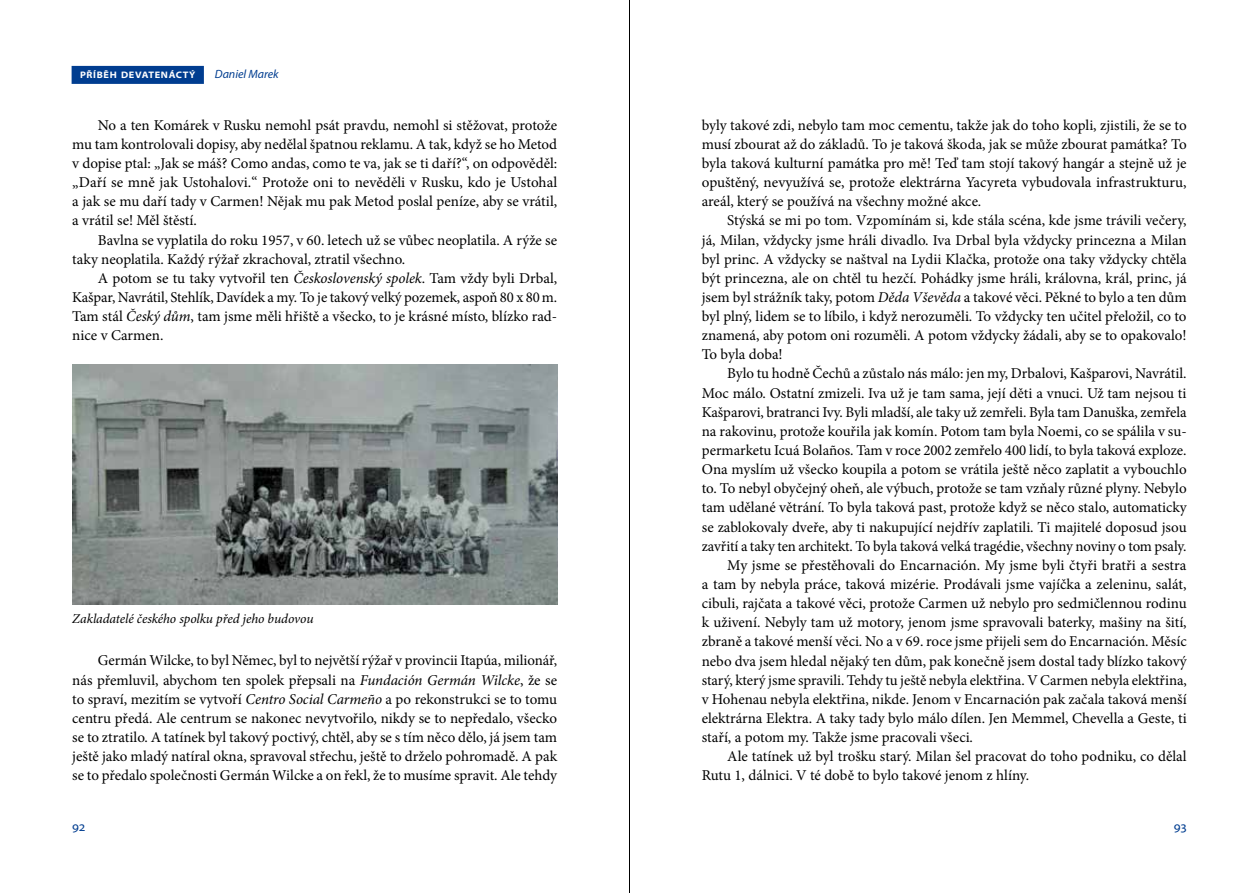
<style>
.page{position:relative;width:1259px;height:893px;background:#fff}
.page>*{position:absolute;margin:0;border:0;box-sizing:border-box;transform-origin:0 0}
.t1{font:15px/19.2px "Minion Pro";color:#000;text-align:justify}
.t2{font:italic 13.5px "Minion Pro";letter-spacing:-.01em;color:#000}
.t3{font:13.5px "Myriad Pro";color:#003d90}
.t4{font:italic 12px "Myriad Pro";color:#003d90}
.t5{font:700 semi-expanded 9.45px "Myriad Pro";letter-spacing:.07em;color:#fff}
.s1{font-style:italic}
</style>
<div class="page">
<hr style="left:629px;top:0;width:1px;height:893px;background:#000">
<div style="left:72px;top:66px;width:132px;height:18px;background:#003d90"></div>
<img style="left:72px;top:364px;width:485px;height:240px">
<p class="t5" style="left:80px;top:69px;width:117px">PŘÍBĚH DEVATENÁCTÝ</p>
<p class="t4" style="left:215px;top:67px;width:65px">Daniel Marek</p>
<p class="t1" style="left:72px;top:115px;width:486px;text-indent:26px">No a ten Komárek v Rusku nemohl psát pravdu, nemohl si stěžovat, protože mu tam kontrolovali dopisy, aby nedělal špatnou reklamu. A tak, když se ho Metod v dopise ptal: „Jak se máš? Como andas, como te va, jak se ti daří?“, on odpověděl: „Daří se mně jak Ustohalovi.“ Protože oni to nevěděli v Rusku, kdo je Ustohal a jak se mu daří tady v Carmen! Nějak mu pak Metod poslal peníze, aby se vrátil, a vrátil se! Měl štěstí.</p>
<p class="t1" style="left:72px;top:230px;width:486px;text-indent:26px">Bavlna se vyplatila do roku 1957, v 60. letech už se vůbec neoplatila. A rýže se taky neoplatila. Každý rýžař zkrachoval, ztratil všechno.</p>
<p class="t1" style="left:72px;top:268px;width:486px;text-indent:26px">A potom se tu taky vytvořil ten <span class="s1">Československý spolek</span>. Tam vždy byli Drbal, Kašpar, Navrátil, Stehlík, Davídek a my. To je takový velký pozemek, aspoň 80 x 80m.<br>Tam stál <span class="s1">Český dům</span>, tam jsme měli hřiště a všecko, to je krásné místo, blízko rad&shy;nice v Carmen.</p>
<p class="t2" style="left:72px;top:609px;width:243px">Zakladatelé českého spolku před jeho budovou</p>
<p class="t1" style="left:72px;top:651px;width:486px;text-indent:26px">Germán Wilcke, to byl Němec, byl to největší rýžař v provincii Itapúa, milionář, nás přemluvil, abychom ten spolek přepsali na <span class="s1">Fundación Germán Wilcke</span>, že se to spraví, mezitím se vytvoří <span class="s1">Centro Social Carmeño</span> a po rekonstrukci se to tomu centru předá. Ale centrum se nakonec nevytvořilo, nikdy se to nepředalo, všecko se to ztratilo. A tatínek byl takový poctivý, chtěl, aby se s tím něco dělo, já jsem tam ještě jako mladý natíral okna, spravoval střechu, ještě to drželo pohromadě. A pak se to předalo společnosti Germán Wilcke a on řekl, že to musíme spravit. Ale tehdy</p>
<p class="t1" style="left:702px;top:115px;width:486px">byly takové zdi, nebylo tam moc cementu, takže jak do toho kopli, zjistili, že se to musí zbourat až do základů. To je taková škoda, jak se může zbourat památka? To byla taková kulturní památka pro mě! Teď tam stojí takový hangár a stejně už je opuštěný, nevyužívá se, protože elektrárna Yacyreta vybudovala infrastrukturu, areál, který se používá na všechny možné akce.</p>
<p class="t1" style="left:702px;top:211px;width:486px;text-indent:26px">Stýská se mi po tom. Vzpomínám si, kde stála scéna, kde jsme trávili večery, já, Milan, vždycky jsme hráli divadlo. Iva Drbal byla vždycky princezna a Milan byl princ. A vždycky se naštval na Lydii Klačka, protože ona taky vždycky chtěla být princezna, ale on chtěl tu hezčí. Pohádky jsme hráli, královna, král, princ, já jsem byl strážník taky, potom <span class="s1">Děda Vševěda</span> a takové věci. Pěkné to bylo a ten dům byl plný, lidem se to líbilo, i když nerozuměli. To vždycky ten učitel přeložil, co to znamená, aby potom oni rozuměli. A potom vždycky žádali, aby se to opakovalo!<br>To byla doba!</p>
<p class="t1" style="left:727px;top:364px;width:461px">Bylo tu hodně Čechů a zůstalo nás málo: jen my, Drbalovi, Kašparovi, Navrátil.</p>
<p class="t1" style="left:702px;top:383px;width:486px">Moc málo. Ostatní zmizeli. Iva už je tam sama, její děti a vnuci. Už tam nejsou ti</p>
<p class="t1" style="left:702px;top:402px;width:486px">Kašparovi, bratranci Ivy. Byli mladší, ale taky už zemřeli. Byla tam Danuška, zemřela</p>
<p class="t1" style="left:702px;top:422px;width:486px">na rakovinu, protože kouřila jak komín. Potom tam byla Noemi, co se spálila v su-</p>
<p class="t1" style="left:702px;top:441px;width:486px">permarketu Icuá Bolaños. Tam v roce 2002 zemřelo 400 lidí, to byla taková exploze.</p>
<p class="t1" style="left:702px;top:460px;width:486px">Ona myslím už všecko koupila a potom se vrátila ještě něco zaplatit a vybouchlo</p>
<p class="t1" style="left:702px;top:479px;width:486px">to. To nebyl obyčejný oheň, ale výbuch, protože se tam vzňaly různé plyny. Nebylo</p>
<p class="t1" style="left:702px;top:498px;width:486px">tam udělané větrání. To byla taková past, protože když se něco stalo, automaticky</p>
<p class="t1" style="left:702px;top:517px;width:486px">se zablokovaly dveře, aby ti nakupující nejdřív zaplatili. Ti majitelé doposud jsou</p>
<p class="t1" style="left:702px;top:536px;width:486px">zavřití a taky ten architekt. To byla taková velká tragédie, všechny noviny o tom psaly.</p>
<p class="t1" style="left:727px;top:555px;width:461px">My jsme se přestěhovali do Encarnación. My jsme byli čtyři bratři a sestra</p>
<p class="t1" style="left:702px;top:575px;width:486px">a tam by nebyla práce, taková mizérie. Prodávali jsme vajíčka a zeleninu, salát,</p>
<p class="t1" style="left:702px;top:594px;width:486px">cibuli, rajčata a takové věci, protože Carmen už nebylo pro sedmičlennou rodinu</p>
<p class="t1" style="left:702px;top:613px;width:486px">k uživení. Nebyly tam už motory, jenom jsme spravovali baterky, mašiny na šití,</p>
<p class="t1" style="left:702px;top:632px;width:486px">zbraně a takové menší věci. No a v 69. roce jsme přijeli sem do Encarnación. Měsíc</p>
<p class="t1" style="left:702px;top:651px;width:486px">nebo dva jsem hledal nějaký ten dům, pak konečně jsem dostal tady blízko takový</p>
<p class="t1" style="left:702px;top:670px;width:486px">starý, který jsme spravili. Tehdy tu ještě nebyla elektřina. V Carmen nebyla elektřina,</p>
<p class="t1" style="left:702px;top:689px;width:486px">v Hohenau nebyla elektřina, nikde. Jenom v Encarnación pak začala taková menší</p>
<p class="t1" style="left:702px;top:709px;width:486px">elektrárna Elektra. A taky tady bylo málo dílen. Jen Memmel, Chevella a Geste, ti</p>
<p class="t1" style="left:702px;top:728px;width:273px">staří, a potom my. Takže jsme pracovali všeci.</p>
<p class="t1" style="left:727px;top:747px;width:461px">Ale tatínek už byl trošku starý. Milan šel pracovat do toho podniku, co dělal</p>
<p class="t1" style="left:702px;top:766px;width:329px">Rutu 1, dálnici. V té době to bylo takové jenom z hlíny.</p>
<p class="t3" style="left:72px;top:818px;width:15px">92</p>
<p class="t3" style="left:1173px;top:818px;width:14px">93</p>
</div>
